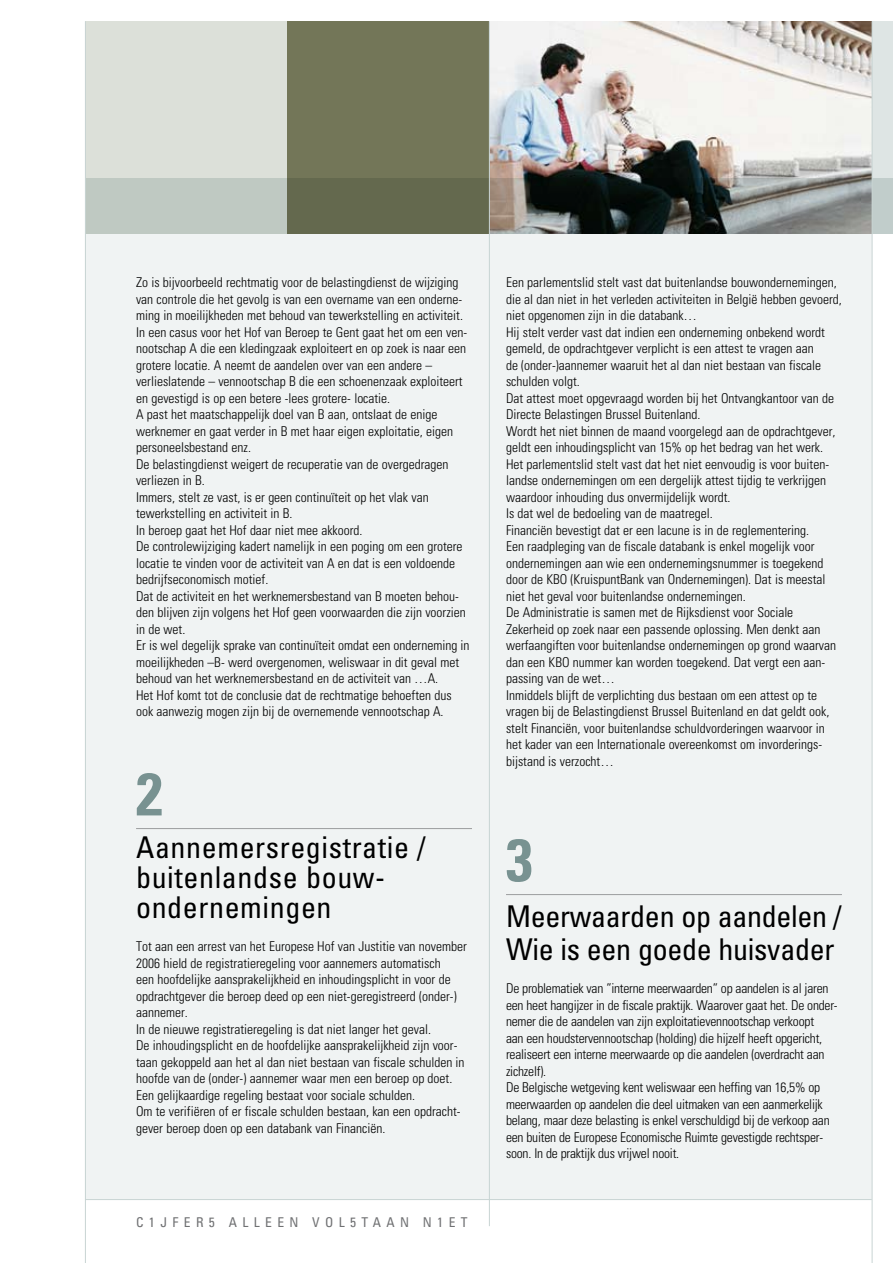
<style>
.page{position:relative;width:893px;height:1263px;background:#fff}
.page>*{position:absolute;margin:0;border:0;box-sizing:border-box;transform-origin:0 0}
.t1{font:60px "Univers Condensed Bold SC850";color:#789291}
.t2{font:condensed 30px/30px "Univers";letter-spacing:.005em;color:#000}
.t3{font:300 condensed 13.5px/16.5px "Univers";color:#000}
.t4{font:condensed 13.5px "Univers";letter-spacing:.4em;color:#707173}
</style>
<div class="page">
<div style="left:85px;top:234px;width:787px;height:965px;background:#f0f3f3"></div>
<img style="left:490px;top:21px;width:382px;height:158px">
<div style="left:85px;top:21px;width:202px;height:213px;background:#dce0d9"></div>
<div style="left:287px;top:21px;width:202px;height:213px;background:#737658"></div>
<div style="left:872px;top:21px;width:21px;height:213px;background:#dee5e4"></div>
<hr style="left:136px;top:828px;width:336px;height:1px;background:#9c9d9f">
<hr style="left:506px;top:894px;width:336px;height:1px;background:#9c9d9f">
<svg style="left:86px;top:179px;width:807px;height:55px"></svg>
<hr style="left:85px;top:21px;width:1px;height:1242px;background:#c8d4d3">
<hr style="left:872px;top:21px;width:1px;height:1242px;background:#c8d4d3">
<hr style="left:489px;top:21px;width:1px;height:1205px;background:#c8d4d3">
<hr style="left:85px;top:1199px;width:787px;height:1px;background:#c8d4d3">
<p class="t3" style="left:136px;top:274px;width:335px">Zo is bijvoorbeeld rechtmatig voor de belastingdienst de wijziging van controle die het gevolg is van een overname van een onderne&shy;ming in moeilijkheden met behoud van tewerkstelling en activiteit.<br>In een casus voor het Hof van Beroep te Gent gaat het om een ven&shy;nootschap A die een kledingzaak exploiteert en op zoek is naar een grotere locatie. A neemt de aandelen over van een andere – verlieslatende – vennootschap B die een schoenenzaak exploiteert en gevestigd is op een betere -lees grotere- locatie.<br>A past het maatschappelijk doel van B aan, ontslaat de enige werknemer en gaat verder in B met haar eigen exploitatie, eigen personeelsbestand enz.<br>De belastingdienst weigert de recuperatie van de overgedragen verliezen in B.<br>Immers, stelt ze vast, is er geen continuïteit op het vlak van tewerkstelling en activiteit in B.<br>In beroep gaat het Hof daar niet mee akkoord.<br>De controlewijziging kadert namelijk in een poging om een grotere locatie te vinden voor de activiteit van A en dat is een voldoende bedrijfseconomisch motief.<br>Dat de activiteit en het werknemersbestand van B moeten behou&shy;den blijven zijn volgens het Hof geen voorwaarden die zijn voorzien in de wet.<br>Er is wel degelijk sprake van continuïteit omdat een onderneming in moeilijkheden –B- werd overgenomen, weliswaar in dit geval met behoud van het werknemersbestand en de activiteit van …A.<br>Het Hof komt tot de conclusie dat de rechtmatige behoeften dus ook aanwezig mogen zijn bij de overnemende vennootschap A.</p>
<h1 class="t1" style="left:136px;top:757px;width:28px">2</h1>
<h2 class="t2" style="left:136px;top:832px;width:291px">Aannemersregistratie / buitenlandse bouw&shy;ondernemingen</h2>
<p class="t3" style="left:136px;top:938px;width:332px">Tot aan een arrest van het Europese Hof van Justitie van november 2006 hield de registratieregeling voor aannemers automatisch<br>een hoofdelijke aansprakelijkheid en inhoudingsplicht in voor de opdrachtgever die beroep deed op een niet-geregistreerd (onder-) aannemer.<br>In de nieuwe registratieregeling is dat niet langer het geval.<br>De inhoudingsplicht en de hoofdelijke aansprakelijkheid zijn voor&shy;taan gekoppeld aan het al dan niet bestaan van fiscale schulden in hoofde van de (onder-) aannemer waar men een beroep op doet.<br>Een gelijkaardige regeling bestaat voor sociale schulden.<br>Om te verifiëren of er fiscale schulden bestaan, kan een opdracht&shy;gever beroep doen op een databank van Financiën.</p>
<p class="t4" style="left:136px;top:1214px;width:333px">C1jfEr5 a llee n vol5taa n n1e t</p>
<p class="t3" style="left:506px;top:274px;width:337px">Een parlementslid stelt vast dat buitenlandse bouwondernemingen, die al dan niet in het verleden activiteiten in België hebben gevoerd, niet opgenomen zijn in die databank…<br>Hij stelt verder vast dat indien een onderneming onbekend wordt gemeld, de opdrachtgever verplicht is een attest te vragen aan<br>de (onder-)aannemer waaruit het al dan niet bestaan van fiscale schulden volgt.<br>Dat attest moet opgevraagd worden bij het Ontvangkantoor van de Directe Belastingen Brussel Buitenland.<br>Wordt het niet binnen de maand voorgelegd aan de opdrachtgever, geldt een inhoudingsplicht van 15% op het bedrag van het werk.<br>Het parlementslid stelt vast dat het niet eenvoudig is voor buiten&shy;landse ondernemingen om een dergelijk attest tijdig te verkrijgen waardoor inhouding dus onvermijdelijk wordt.<br>Is dat wel de bedoeling van de maatregel.<br>Financiën bevestigt dat er een lacune is in de reglementering.<br>Een raadpleging van de fiscale databank is enkel mogelijk voor ondernemingen aan wie een ondernemingsnummer is toegekend door de KBO (KruispuntBank van Ondernemingen). Dat is meestal niet het geval voor buitenlandse ondernemingen.<br>De Administratie is samen met de Rijksdienst voor Sociale Zekerheid op zoek naar een passende oplossing. Men denkt aan werfaangiften voor buitenlandse ondernemingen op grond waarvan dan een KBO nummer kan worden toegekend. Dat vergt een aan&shy;passing van de wet…<br>Inmiddels blijft de verplichting dus bestaan om een attest op te vragen bij de Belastingdienst Brussel Buitenland en dat geldt ook, stelt Financiën, voor buitenlandse schuldvorderingen waarvoor in het kader van een Internationale overeenkomst om invorderings&shy;bijstand is verzocht…</p>
<h1 class="t1" style="left:506px;top:823px;width:28px">3</h1>
<h2 class="t2" style="left:506px;top:900px;width:337px;line-height:33px">Meerwaarden op aandelen /<br>Wie is een goede huisvader</h2>
<p class="t3" style="left:506px;top:980px;width:333px">De problematiek van ”interne meerwaarden” op aandelen is al jaren een heet hangijzer in de fiscale praktijk. Waarover gaat het. De onder&shy;nemer die de aandelen van zijn exploitatievennootschap verkoopt<br>aan een houdstervennootschap (holding) die hijzelf heeft opgericht, realiseert een interne meerwaarde op die aandelen (overdracht aan zichzelf).<br>De Belgische wetgeving kent weliswaar een heffing van 16,5% op meerwaarden op aandelen die deel uitmaken van een aanmerkelijk belang, maar deze belasting is enkel verschuldigd bij de verkoop aan een buiten de Europese Economische Ruimte gevestigde rechtsper&shy;soon. In de praktijk dus vrijwel nooit.</p>
</div>
